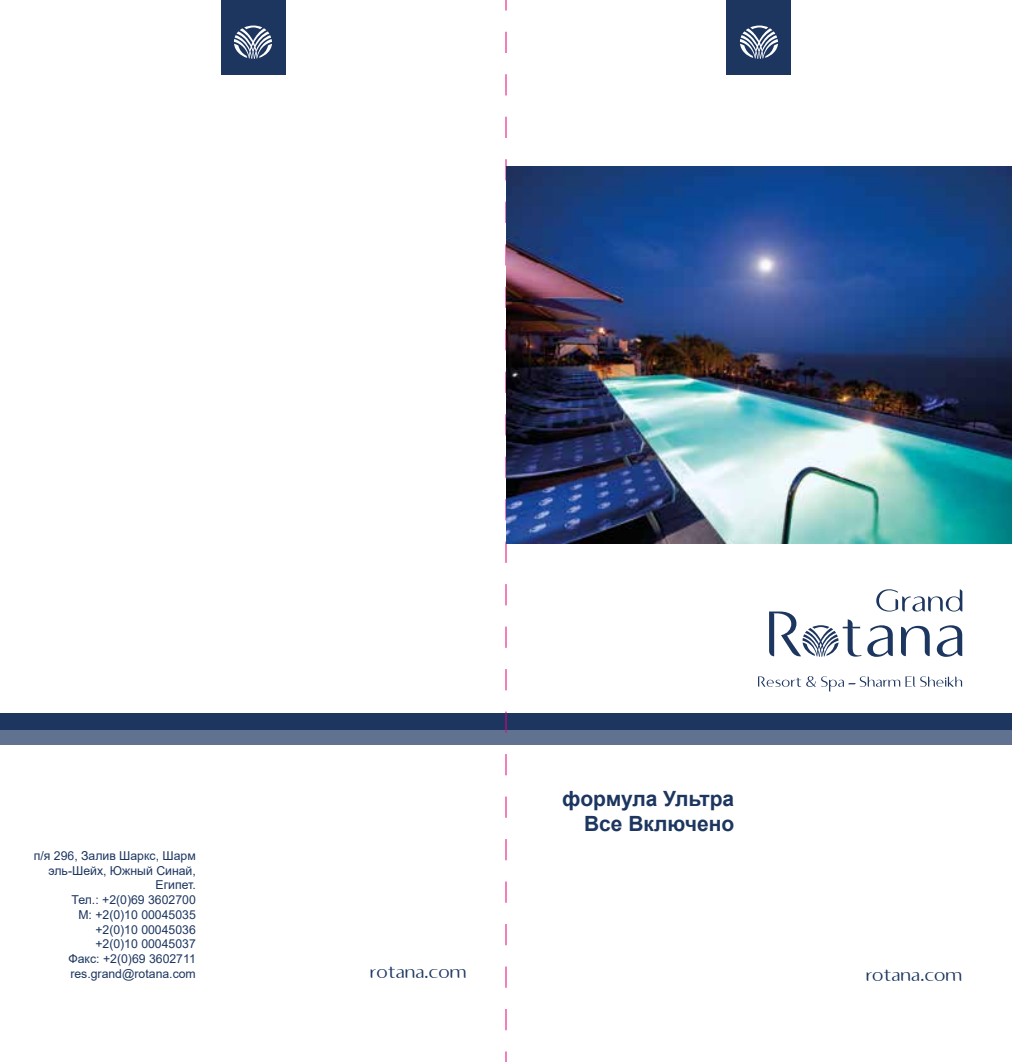
<style>
.page{position:relative;width:1012px;height:1062px;background:#fff}
.page>*{position:absolute;margin:0;border:0;box-sizing:border-box;transform-origin:0 0}
.t1{font:700 21px/25.2px "Arial";color:#1d3660;text-align:right}
.t2{font:300 17.5px "Rotana";color:#1d3660}
.t3{font:12.25px/14.7px "Arial";color:#1d3660;text-align:right}
</style>
<div class="page">
<div style="left:0;top:729px;width:1012px;height:16px;background:#617290"></div>
<div style="left:0;top:713px;width:1012px;height:16px;background:#1d3660"></div>
<svg style="left:867px;top:625px;width:26px;height:32px"></svg>
<svg style="left:937px;top:625px;width:25px;height:32px"></svg>
<svg style="left:901px;top:626px;width:29px;height:30px"></svg>
<svg style="left:769px;top:611px;width:92px;height:45px"></svg>
<svg style="left:876px;top:589px;width:86px;height:22px"></svg>
<svg style="left:758px;top:676px;width:204px;height:16px"></svg>
<div style="left:727px;top:0;width:64px;height:74px;background:#1d3660"></div>
<svg style="left:740px;top:26px;width:38px;height:33px"></svg>
<div style="left:221px;top:0;width:64px;height:74px;background:#1d3660"></div>
<svg style="left:234px;top:26px;width:38px;height:33px"></svg>
<svg style="left:506px;top:32px;width:1px;height:999px"></svg>
<img style="left:506px;top:166px;width:506px;height:377px">
<p class="t3" style="left:34px;top:848px;width:164px">п/я 296, Залив Шаркс, Шарм эль-Шейх, Южный Синай,<br>Египет.<br>Тел.: +2(0)69 3602700<br>M: +2(0)10 00045035 +2(0)10 00045036<br>+2(0)10 00045037<br>Факс: +2(0)69 3602711 res.grand@rotana.com</p>
<h1 class="t1" style="left:562px;top:786px;width:173px">формула Ультра<br>Все Включено</h1>
<h2 class="t2" style="left:370px;top:957px;width:98px">rotana.com</h2>
<h2 class="t2" style="left:866px;top:960px;width:98px">rotana.com</h2>
</div>
